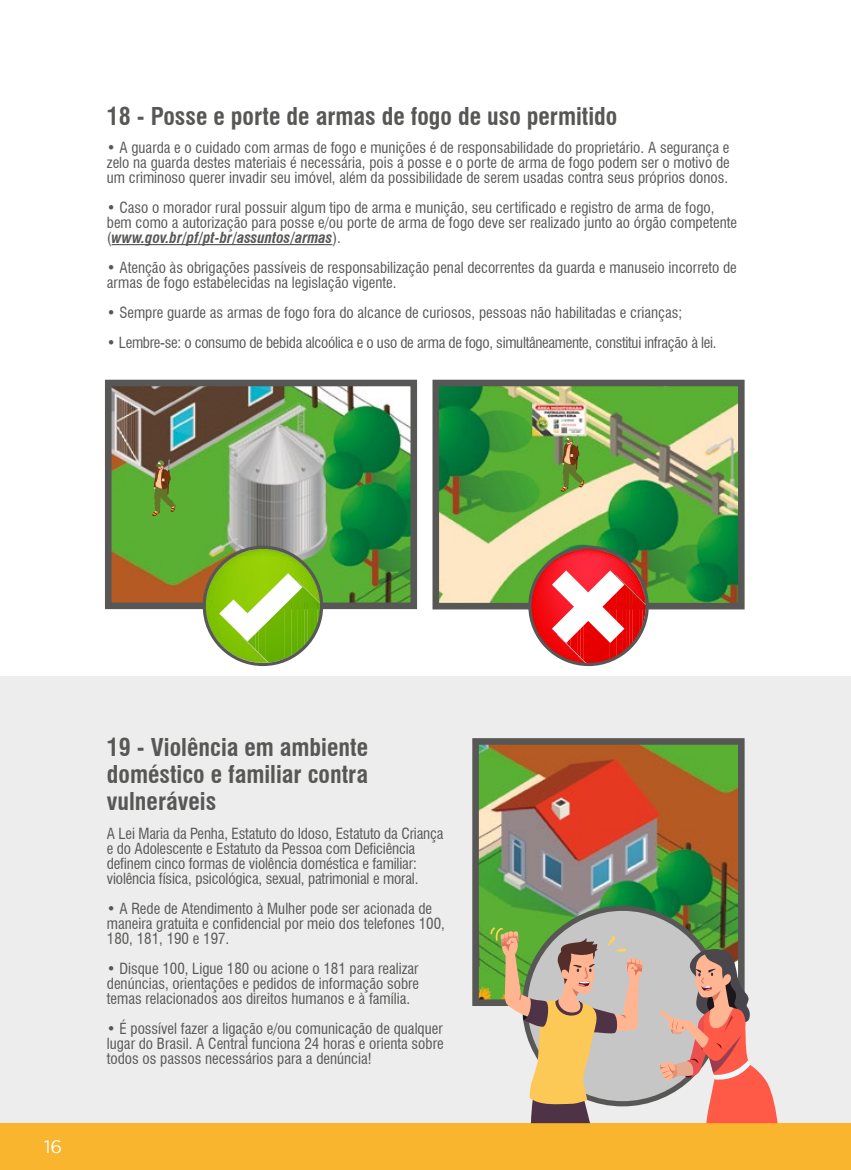
<style>
.page{position:relative;width:851px;height:1170px;background:#fff}
.page>*{position:absolute;margin:0;border:0;box-sizing:border-box;transform-origin:0 0}
.t1{font:700 condensed 24px/27px "Swiss 721 BT";color:#575756;text-align:justify}
.t2{font:18px "Gotham";color:#fff}
.t3{font:condensed 15px/15px "Swiss 721 BT";color:#575756}
.t4{font:condensed 15px "Swiss 721 BT";letter-spacing:-.02em;color:#575756}
.s1{font-weight:700;font-style:italic}
</style>
<div class="page">
<div style="left:0;top:1123px;width:850px;height:46px;background:#fab52e"></div>
<div style="left:0;top:676px;width:850px;height:447px;background:#ededed"></div>
<hr style="left:112px;top:244px;width:220px;height:1px;background:#575756">
<img style="left:113px;top:387px;width:296px;height:214px">
<div style="left:105px;top:379px;width:312px;height:230px;border:7px solid #575756"></div>
<img style="left:440px;top:387px;width:296px;height:214px">
<div style="left:432px;top:379px;width:312px;height:230px;border:7px solid #575756"></div>
<img style="left:205px;top:549px;width:115px;height:113px">
<img style="left:265px;top:643px;width:20px;height:19px">
<img style="left:262px;top:643px;width:3px;height:16px">
<img style="left:285px;top:643px;width:6px;height:15px">
<img style="left:258px;top:643px;width:4px;height:13px">
<img style="left:291px;top:643px;width:7px;height:12px">
<img style="left:255px;top:643px;width:4px;height:9px">
<img style="left:298px;top:643px;width:3px;height:8px">
<img style="left:252px;top:643px;width:3px;height:6px">
<img style="left:301px;top:585px;width:3px;height:63px">
<img style="left:304px;top:588px;width:3px;height:57px">
<img style="left:307px;top:591px;width:4px;height:51px">
<img style="left:311px;top:594px;width:3px;height:43px">
<img style="left:314px;top:598px;width:3px;height:34px">
<img style="left:317px;top:601px;width:2px;height:24px">
<svg style="left:219px;top:573px;width:83px;height:70px"></svg>
<div style="left:203px;top:545px;width:120px;height:121px;border:3px solid #575756;border-radius:50%"></div>
<img style="left:530px;top:549px;width:115px;height:114px">
<img style="left:583px;top:660px;width:26px;height:3px">
<svg style="left:552px;top:570px;width:93px;height:90px"></svg>
<div style="left:528px;top:545px;width:120px;height:121px;border:3px solid #575756;border-radius:50%"></div>
<svg style="left:152px;top:459px;width:23px;height:57px"></svg>
<svg style="left:560px;top:435px;width:24px;height:57px"></svg>
<img style="left:480px;top:746px;width:256px;height:251px">
<div style="left:472px;top:738px;width:272px;height:267px;border:7px solid #575756"></div>
<div style="left:524px;top:908px;width:196px;height:195px;background:#c6c6c6;border-radius:50%"></div>
<svg style="left:489px;top:926px;width:153px;height:197px"></svg>
<svg style="left:658px;top:948px;width:119px;height:175px"></svg>
<hr style="left:850px;top:0;width:1px;height:676px;background:#ededed">
<h1 class="t1" style="left:107px;top:102px;width:512px">18 - Posse e porte de armas de fogo de uso permitido</h1>
<p class="t3" style="left:107px;top:140px;width:624px;text-align:justify">• A guarda e o cuidado com armas de fogo e munições é de responsabilidade do proprietário. A segurança e zelo na guarda destes materiais é necessária, pois a posse e o porte de arma de fogo podem ser o motivo de um criminoso querer invadir seu imóvel, além da possibilidade de serem usadas contra seus próprios donos.</p>
<p class="t3" style="left:107px;top:200px;width:631px">• Caso o morador rural possuir algum tipo de arma e munição, seu certificado e registro de arma de fogo, bem como a autorização para posse e/ou porte de arma de fogo deve ser realizado junto ao órgão competente (<span class="s1">www.gov.br/pf/pt-br/assuntos/armas</span>).</p>
<p class="t3" style="left:107px;top:260px;width:631px">• Atenção às obrigações passíveis de responsabilização penal decorrentes da guarda e manuseio incorreto de armas de fogo estabelecidas na legislação vigente.</p>
<p class="t3" style="left:107px;top:305px;width:576px">• Sempre guarde as armas de fogo fora do alcance de curiosos, pessoas não habilitadas e crianças;</p>
<p class="t4" style="left:107px;top:334px;width:611px">• Lembre-se: o consumo de bebida alcoólica e o uso de arma de fogo, simultâneamente, constitui infração à lei.</p>
<p class="t2" style="left:44px;top:1136px;width:20px">16</p>
<h1 class="t1" style="left:107px;top:734px;width:263px">19 - Violência em ambiente doméstico e familiar contra vulneráveis</h1>
<p class="t3" style="left:107px;top:825px;width:338px">A Lei Maria da Penha, Estatuto do Idoso, Estatuto da Criança e do Adolescente e Estatuto da Pessoa com Deficiência definem cinco formas de violência doméstica e familiar: violência física, psicológica, sexual, patrimonial e moral.</p>
<p class="t3" style="left:107px;top:900px;width:339px">• A Rede de Atendimento à Mulher pode ser acionada de maneira gratuita e confidencial por meio dos telefones 100,<br>180, 181, 190 e 197.</p>
<p class="t3" style="left:107px;top:960px;width:314px;text-align:justify">• Disque 100, Ligue 180 ou acione o 181 para realizar denúncias, orientações e pedidos de informação sobre temas relacionados aos direitos humanos e à família.</p>
<p class="t3" style="left:107px;top:1020px;width:338px;text-align:justify">• É possível fazer a ligação e/ou comunicação de qualquer lugar do Brasil. A Central funciona 24 horas e orienta sobre todos os passos necessários para a denúncia!</p>
</div>
